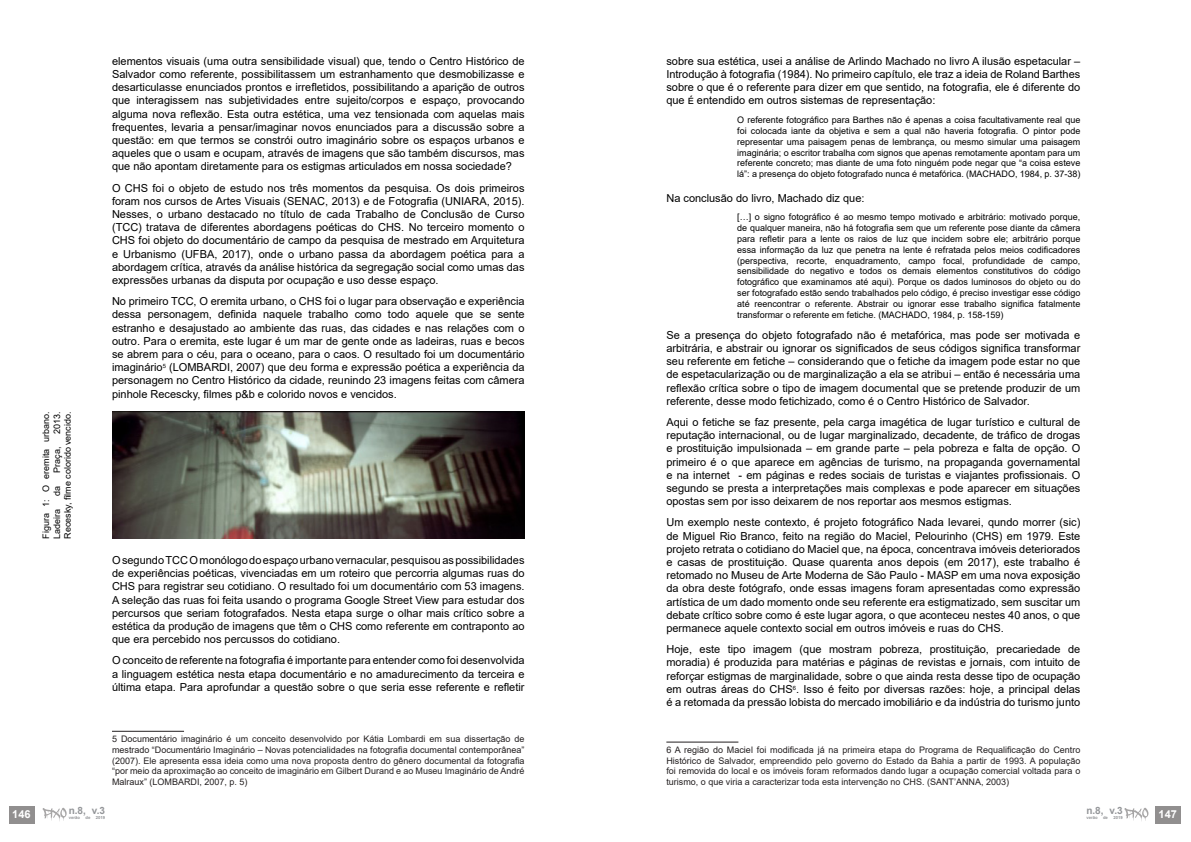
<style>
.page{position:relative;width:1191px;height:842px;background:#fff}
.page>*{position:absolute;margin:0;border:0;box-sizing:border-box;transform-origin:0 0}
.t1{font:11px/13.2px "Arial";color:#000;text-align:justify}
.t2{font:700 11px "Arial";color:#fff}
.t3{font:700 10px "Arial";color:#939598}
.Citações{font:9px/10.8px "Arial";color:#000;text-align:justify}
.t4{font:9px/10.8px "Arial";color:#231f20;text-align:justify}
.Legenda{font:9px/10.8px "Arial";color:#000}
.t5{font:700 4.2px "Arial";color:#939598}
</style>
<div class="page">
<div style="left:1155px;top:806px;width:25px;height:17px;background:#918f8f"></div>
<svg style="left:1124px;top:808px;width:24px;height:13px"></svg>
<div style="left:9px;top:806px;width:25px;height:17px;background:#918f8f"></div>
<svg style="left:43px;top:808px;width:24px;height:13px"></svg>
<hr style="left:112px;top:731px;width:72px;height:1px;background:#231f20">
<hr style="left:666px;top:741px;width:72px;height:1px;background:#231f20">
<img style="left:112px;top:412px;width:412px;height:127px">
<p class="Legenda" style="left:51px;top:539px;width:129px;text-align:right;rotate:-90deg">2013.<br>Recesky, filme colorido vencido.</p>
<p class="Legenda" style="left:41px;top:539px;width:129px;rotate:-90deg">Figura 1: O eremita urbano.<br>Ladeira</p>
<p class="Legenda" style="left:51px;top:473px;width:28px;rotate:-90deg">Praça,</p>
<p class="Legenda" style="left:51px;top:496px;width:12px;rotate:-90deg">da</p>
<p class="t1" style="left:112px;top:54px;width:414px">elementos visuais (uma outra sensibilidade visual) que, tendo o Centro Histórico de Salvador como referente, possibilitassem um estranhamento que desmobilizasse e desarticulasse enunciados prontos e irrefletidos, possibilitando a aparição de outros que interagissem nas subjetividades entre sujeito/corpos e espaço, provocando alguma nova reflexão. Esta outra estética, uma vez tensionada com aquelas mais frequentes, levaria a pensar/imaginar novos enunciados para a discussão sobre a questão: em que termos se constrói outro imaginário sobre os espaços urbanos e aqueles que o usam e ocupam, através de imagens que são também discursos, mas que não apontam diretamente para os estigmas articulados em nossa sociedade?</p>
<p class="t1" style="left:112px;top:181px;width:414px">O CHS foi o objeto de estudo nos três momentos da pesquisa. Os dois primeiros foram nos cursos de Artes Visuais (SENAC, 2013) e de Fotografia (UNIARA, 2015).<br>Nesses, o urbano destacado no título de cada Trabalho de Conclusão de Curso (TCC) tratava de diferentes abordagens poéticas do CHS. No terceiro momento o CHS foi objeto do documentário de campo da pesquisa de mestrado em Arquitetura e Urbanismo (UFBA, 2017), onde o urbano passa da abordagem poética para a abordagem crítica, através da análise histórica da segregação social como umas das expressões urbanas da disputa por ocupação e uso desse espaço.</p>
<p class="t1" style="left:112px;top:295px;width:414px">No primeiro TCC, O eremita urbano, o CHS foi o lugar para observação e experiência dessa personagem, definida naquele trabalho como todo aquele que se sente estranho e desajustado ao ambiente das ruas, das cidades e nas relações com o outro. Para o eremita, este lugar é um mar de gente onde as ladeiras, ruas e becos se abrem para o céu, para o oceano, para o caos. O resultado foi um documentário imaginário<sup>5</sup> (LOMBARDI, 2007) que deu forma e expressão poética a experiência da personagem no Centro Histórico da cidade, reunindo 23 imagens feitas com câmera pinhole Recescky, filmes p&amp;b e colorido novos e vencidos.</p>
<p class="t1" style="left:112px;top:553px;width:414px">O segundo TCC O monólogo do espaço urbano vernacular, pesquisou as possibilidades de experiências poéticas, vivenciadas em um roteiro que percorria algumas ruas do CHS para registrar seu cotidiano. O resultado foi um documentário com 53 imagens.<br>A seleção das ruas foi feita usando o programa Google Street View para estudar dos percursos que seriam fotografados. Nesta etapa surge o olhar mais crítico sobre a estética da produção de imagens que têm o CHS como referente em contraponto ao que era percebido nos percussos do cotidiano.</p>
<p class="t1" style="left:112px;top:654px;width:414px">O conceito de referente na fotografia é importante para entender como foi desenvolvida a linguagem estética nesta etapa documentário e no amadurecimento da terceira e última etapa. Para aprofundar a questão sobre o que seria esse referente e refletir</p>
<p class="t4" style="left:112px;top:733px;width:414px">5 Documentário imaginário é um conceito desenvolvido por Kátia Lombardi em sua dissertação de mestrado “Documentário Imaginário – Novas potencialidades na fotografia documental contemporânea” (2007). Ele apresenta essa ideia como uma nova proposta dentro do gênero documental da fotografia “por meio da aproximação ao conceito de imaginário em Gilbert Durand e ao Museu Imaginário de André Malraux” (LOMBARDI, 2007, p. 5)</p>
<p class="t1" style="left:666px;top:54px;width:415px">sobre sua estética, usei a análise de Arlindo Machado no livro A ilusão espetacular – Introdução à fotografia (1984). No primeiro capítulo, ele traz a ideia de Roland Barthes sobre o que é o referente para dizer em que sentido, na fotografia, ele é diferente do que É entendido em outros sistemas de representação:</p>
<p class="Citações" style="left:737px;top:114px;width:344px">O referente fotográfico para Barthes não é apenas a coisa facultativamente real que foi colocada iante da objetiva e sem a qual não haveria fotografia. O pintor pode representar uma paisagem penas de lembrança, ou mesmo simular uma paisagem imaginária; o escritor trabalha com signos que apenas remotamente apontam para um referente concreto; mas diante de uma foto ninguém pode negar que “a coisa esteve lá”: a presença do objeto fotografado nunca é metafórica. (MACHADO, 1984, p. 37-38)</p>
<p class="t1" style="left:666px;top:191px;width:200px">Na conclusão do livro, Machado diz que:</p>
<p class="Citações" style="left:737px;top:212px;width:344px">[…] o signo fotográfico é ao mesmo tempo motivado e arbitrário: motivado porque, de qualquer maneira, não há fotografia sem que um referente pose diante da câmera para refletir para a lente os raios de luz que incidem sobre ele; arbitrário porque essa informação da luz que penetra na lente é refratada pelos meios codificadores (perspectiva, recorte, enquadramento, campo focal, profundidade de campo, sensibilidade do negativo e todos os demais elementos constitutivos do código fotográfico que examinamos até aqui). Porque os dados luminosos do objeto ou do ser fotografado estão sendo trabalhados pelo código, é preciso investigar esse código até reencontrar o referente. Abstrair ou ignorar esse trabalho significa fatalmente transformar o referente em fetiche. (MACHADO, 1984, p. 158-159)</p>
<p class="t1" style="left:666px;top:328px;width:415px">Se a presença do objeto fotografado não é metafórica, mas pode ser motivada e arbitrária, e abstrair ou ignorar os significados de seus códigos significa transformar seu referente em fetiche – considerando que o fetiche da imagem pode estar no que de espetacularização ou de marginalização a ela se atribui – então é necessária uma reflexão crítica sobre o tipo de imagem documental que se pretende produzir de um referente, desse modo fetichizado, como é o Centro Histórico de Salvador.</p>
<p class="t1" style="left:666px;top:415px;width:415px">Aqui o fetiche se faz presente, pela carga imagética de lugar turístico e cultural de reputação internacional, ou de lugar marginalizado, decadente, de tráfico de drogas e prostituição impulsionada – em grande parte – pela pobreza e falta de opção. O primeiro é o que aparece em agências de turismo, na propaganda governamental e na internet - em páginas e redes sociais de turistas e viajantes profissionais. O segundo se presta a interpretações mais complexas e pode aparecer em situações opostas sem por isso deixarem de nos reportar aos mesmos estigmas.</p>
<p class="t1" style="left:666px;top:516px;width:415px">Um exemplo neste contexto, é projeto fotográfico Nada levarei, qundo morrer (sic) de Miguel Rio Branco, feito na região do Maciel, Pelourinho (CHS) em 1979. Este projeto retrata o cotidiano do Maciel que, na época, concentrava imóveis deteriorados e casas de prostituição. Quase quarenta anos depois (em 2017), este trabalho é retomado no Museu de Arte Moderna de São Paulo - MASP em uma nova exposição da obra deste fotógrafo, onde essas imagens foram apresentadas como expressão artística de um dado momento onde seu referente era estigmatizado, sem suscitar um debate crítico sobre como é este lugar agora, o que aconteceu nestes 40 anos, o que permanece aquele contexto social em outros imóveis e ruas do CHS.</p>
<p class="t1" style="left:666px;top:643px;width:415px">Hoje, este tipo imagem (que mostram pobreza, prostituição, precariedade de moradia) é produzida para matérias e páginas de revistas e jornais, com intuito de reforçar estigmas de marginalidade, sobre o que ainda resta desse tipo de ocupação em outras áreas do CHS<sup>6</sup>. Isso é feito por diversas razões: hoje, a principal delas é a retomada da pressão lobista do mercado imobiliário e da indústria do turismo junto</p>
<p class="t4" style="left:666px;top:744px;width:415px">6 A região do Maciel foi modificada já na primeira etapa do Programa de Requalificação do Centro Histórico de Salvador, empreendido pelo governo do Estado da Bahia a partir de 1993. A população foi removida do local e os imóveis foram reformados dando lugar a ocupação comercial voltada para o turismo, o que viria a caracterizar toda esta intervenção no CHS. (SANT’ANNA, 2003)</p>
<p class="t3" style="left:69px;top:804px;width:38px">n.8, v.3</p>
<p class="t5" style="left:69px;top:815px;width:13px">verão</p>
<p class="t5" style="left:85px;top:815px;width:6px">de</p>
<p class="t5" style="left:96px;top:815px;width:11px">2019</p>
<p class="t3" style="left:1086px;top:804px;width:38px">n.8, v.3</p>
<p class="t2" style="left:12px;top:806px;width:20px">146</p>
<p class="t5" style="left:1086px;top:815px;width:13px">verão</p>
<p class="t5" style="left:1103px;top:815px;width:6px">de</p>
<p class="t5" style="left:1113px;top:815px;width:11px">2019</p>
<p class="t2" style="left:1158px;top:806px;width:20px">147</p>
</div>
